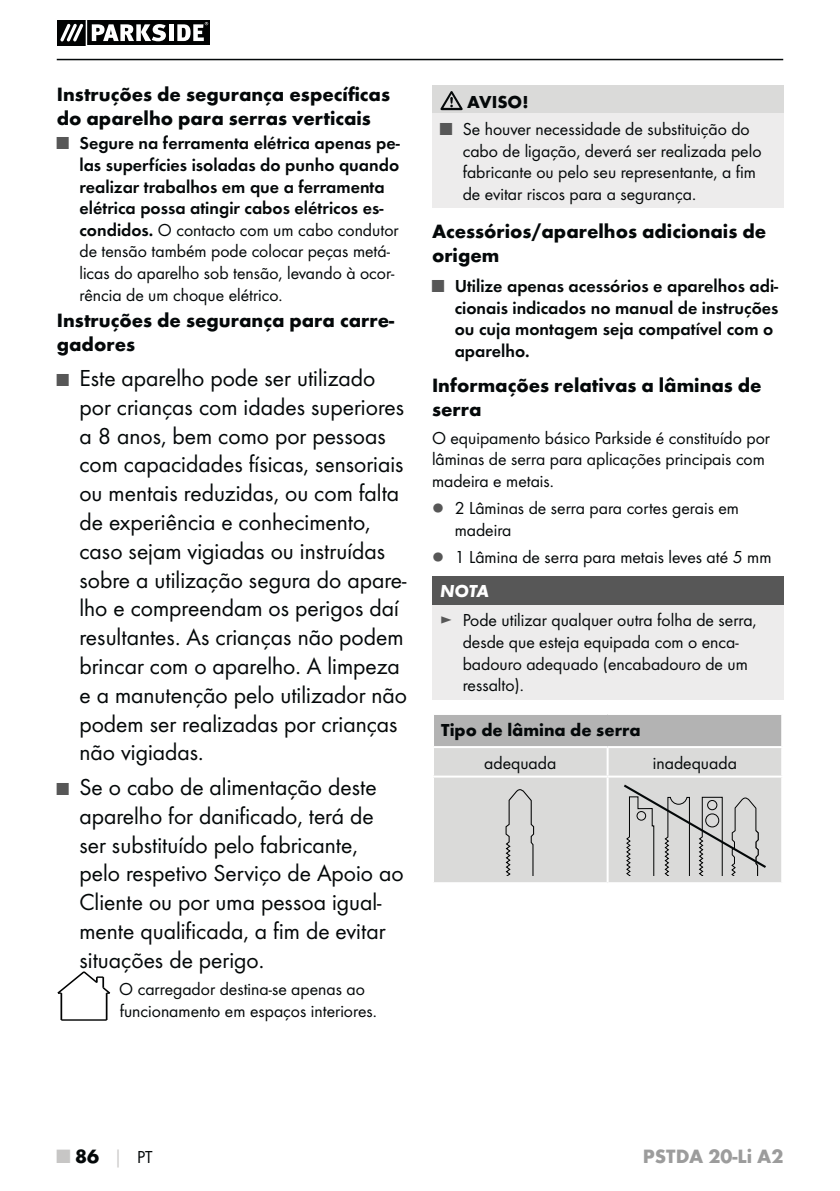
<style>
.page{position:relative;width:840px;height:1191px;background:#fff}
.page>*{position:absolute;margin:0;border:0;box-sizing:border-box;transform-origin:0 0}
.t1{font:24px/28.8px "Futura Boo";color:#040809}
.t2{font:700 20px/24px "Futura";color:#040809}
.t3{font:700 20px "Futura";color:#9c9c9c}
.t4{font:18px/21.6px "Futura Boo";color:#040809}
.t5{font:18px/21.6px "Futura Dem";color:#040809}
.t6{font:700 18px "Futura";color:#040809}
.t7{font:italic 700 18px "Futura";color:#fff}
.s1{font-family:"Futura Boo";color:#575757}
.s2{font-family:"Futura Dem"}
.s3{font-size:18px;color:#575757}
.s4{color:#575757}
.s5{color:#c7c6c5}
.s6{font-size:18px;color:#c7c6c5}
.s7{font-family:"Futura Boo";font-weight:400;font-size:18px}
</style>
<div class="page">
<hr style="left:57px;top:59px;width:725px;height:1px;background:#040809">
<svg style="left:57px;top:21px;width:152px;height:24px"></svg>
<div style="left:432px;top:85px;width:350px;height:28px;background:#dadad9"></div>
<div style="left:432px;top:113px;width:350px;height:95px;background:#edecec"></div>
<svg style="left:440px;top:91px;width:22px;height:19px"></svg>
<div style="left:432px;top:576px;width:350px;height:29px;background:#575757"></div>
<div style="left:432px;top:605px;width:350px;height:94px;background:#edecec"></div>
<div style="left:433px;top:714px;width:348px;height:33px;background:#b3b3b3"></div>
<div style="left:434px;top:748px;width:346px;height:134px;background:#dadad9"></div>
<hr style="left:780px;top:715px;width:2px;height:31px;background:#fff">
<hr style="left:606px;top:748px;width:2px;height:27px;background:#fff">
<hr style="left:432px;top:775px;width:175px;height:2px;background:#fff">
<hr style="left:607px;top:775px;width:175px;height:2px;background:#fff">
<hr style="left:606px;top:777px;width:2px;height:105px;background:#fff">
<hr style="left:432px;top:713px;width:175px;height:2px;background:#fff">
<hr style="left:607px;top:713px;width:175px;height:2px;background:#fff">
<hr style="left:432px;top:746px;width:175px;height:2px;background:#fff">
<hr style="left:607px;top:746px;width:175px;height:2px;background:#fff">
<hr style="left:432px;top:715px;width:2px;height:31px;background:#fff">
<svg style="left:504px;top:786px;width:30px;height:89px;background:#c7c7c6"></svg>
<svg style="left:623px;top:784px;width:142px;height:91px;background:#c5c5c4"></svg>
<svg style="left:57px;top:971px;width:54px;height:49px"></svg>
<p class="t2" style="left:57px;top:84px;width:334px">Instruções de segurança específicas do aparelho para serras verticais</p>
<p class="t5" style="left:79px;top:134px;width:321px;text-indent:-23px"><span class="s1">■</span> Segure na ferramenta elétrica apenas pe&shy;las superfícies isoladas do punho quando realizar trabalhos em que a ferramenta elétrica possa atingir cabos elétricos es-</p>
<p class="t4" style="left:79px;top:220px;width:320px"><span class="s2">condidos.</span> O contacto com um cabo condutor de tensão também pode colocar peças metá&shy;licas do aparelho sob tensão, levando à ocor&shy;rência de um choque elétrico.</p>
<p class="t2" style="left:57px;top:310px;width:339px">Instruções de segurança para carre&shy;gadores</p>
<p class="t1" style="left:79px;top:365px;width:329px;text-indent:-23px"><span class="s3">■</span> Este aparelho pode ser utilizado por crianças com idades superiores a 8 anos, bem como por pessoas com capacidades físicas, sensoriais ou mentais reduzidas, ou com falta de experiência e conhecimento, caso sejam vigiadas ou instruídas sobre a utilização segura do apare&shy;lho e compreendam os perigos daí resultantes. As crianças não podem brincar com o aparelho. A limpeza e a manutenção pelo utilizador não podem ser realizadas por crianças não vigiadas.</p>
<h1 class="t1" style="left:79px;top:774px;width:325px;text-indent:-23px"><span class="s3">■</span> Se o cabo de alimentação deste aparelho for danificado, terá de ser substituído pelo fabricante, pelo respetivo Serviço de Apoio ao<br>Cliente ou por uma pessoa igual&shy;mente qualificada, a fim de evitar situações de perigo.</h1>
<p class="t4" style="left:119px;top:979px;width:259px">O carregador destina-se apenas ao funcionamento em espaços interiores.</p>
<p class="t6" style="left:467px;top:95px;width:63px">AVISO!</p>
<p class="t4" style="left:462px;top:119px;width:300px;text-indent:-23px"><span class="s4">■</span> Se houver necessidade de substituição do cabo de ligação, deverá ser realizada pelo fabricante ou pelo seu representante, a fim de evitar riscos para a segurança.</p>
<p class="t2" style="left:432px;top:221px;width:335px">Acessórios/aparelhos adicionais de origem</p>
<p class="t5" style="left:454px;top:276px;width:325px;text-indent:-23px"><span class="s1">■</span> Utilize apenas acessórios e aparelhos adi&shy;cionais indicados no manual de instruções ou cuja montagem seja compatível com o aparelho.</p>
<p class="t2" style="left:432px;top:375px;width:331px">Informações relativas a lâminas de serra</p>
<p class="t4" style="left:432px;top:428px;width:339px">O equipamento básico Parkside é constituído por lâminas de serra para aplicações principais com madeira e metais.</p>
<p class="t4" style="left:454px;top:498px;width:286px;text-indent:-23px"><span class="s4">▯</span> 2 Lâminas de serra para cortes gerais em madeira</p>
<p class="t4" style="left:432px;top:547px;width:341px"><span class="s4">▯</span> 1 Lâmina de serra para metais leves até 5 mm</p>
<p class="t7" style="left:440px;top:584px;width:50px">NOTA</p>
<p class="t4" style="left:462px;top:610px;width:295px;text-indent:-23px"><span class="s4">►</span> Pode utilizar qualquer outra folha de serra, desde que esteja equipada com o enca&shy;badouro adequado (encabadouro de um ressalto).</p>
<p class="t6" style="left:441px;top:723px;width:201px">Tipo de lâmina de serra</p>
<p class="t4" style="left:484px;top:752px;width:74px">adequada</p>
<p class="t4" style="left:652px;top:752px;width:85px">inadequada</p>
<p class="t2" style="left:57px;top:1145px;width:97px"><span class="s5">■</span> 86 <span class="s6">│</span> <span class="s7">PT</span></p>
<p class="t3" style="left:642px;top:1148px;width:142px">PSTDA 20-Li A2</p>
</div>
